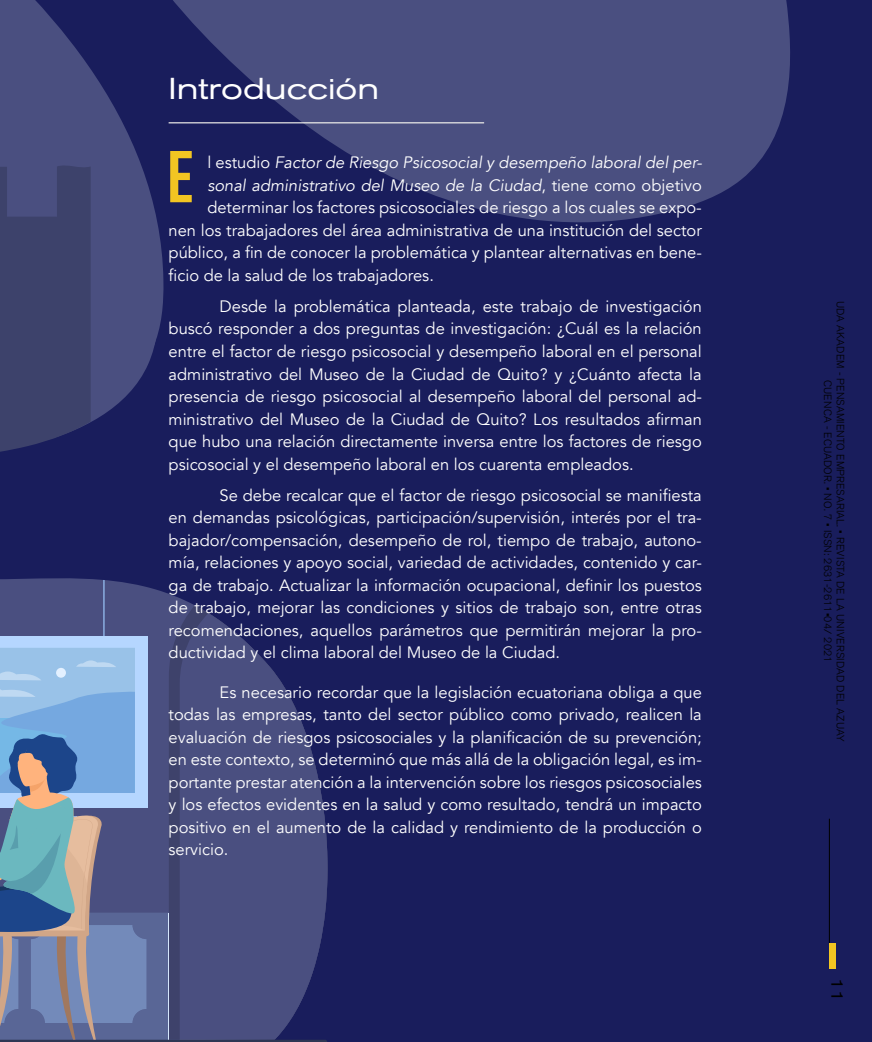
<style>
.page{position:relative;width:872px;height:1042px;background:#191d5c}
.page>*{position:absolute;margin:0;border:0;box-sizing:border-box;transform-origin:0 0}
.t1{font:700 condensed 72px "DIN Pro";color:#f2c522}
.t2{font:expanded 30px "Akzidenz Grotesk BQ";color:#fff}
.t3{font:16.5px/22.5px "Avenir";color:#fff;text-align:justify}
.t4{font:italic 16.5px "Avenir";color:#fff}
.t5{font:expanded 16.5px "Akzidenz Grotesk BQ";color:#000}
.t6{font:300 10.5px/12.6px "Akzidenz Grotesk BQ";letter-spacing:.02em;color:#000;text-align:center}
.s1{font-style:normal}
</style>
<div class="page">
<svg style="left:0;top:580px;width:327px;height:462px;background:#586592"></svg>
<svg style="left:159px;top:0;width:631px;height:245px;fill:#4a4f80"></svg>
<svg style="left:91px;top:70px;width:68px;height:352px;fill:#4a4f80"></svg>
<svg style="left:0;top:0;width:91px;height:452px;background:#3f4472"></svg>
<hr style="left:829px;top:819px;width:1px;height:124px;background:#000">
<div style="left:829px;top:943px;width:6px;height:25px;background:#f2c522"></div>
<hr style="left:169px;top:122px;width:315px;height:1px;background:#fcfbf2">
<h2 class="t2" style="left:169px;top:71px;width:212px">Introducción</h2>
<h1 class="t1" style="left:166px;top:122px;width:30px">E</h1>
<p class="t4" style="left:207px;top:153px;width:496px"><span class="s1">l estudio</span> Factor de Riesgo Psicosocial y desempeño laboral del per-</p>
<p class="t4" style="left:207px;top:175px;width:496px">sonal administrativo del Museo de la Ciudad<span class="s1">, tiene como objetivo</span></p>
<p class="t3" style="left:207px;top:197px;width:496px">determinar los factores psicosociales de riesgo a los cuales se expo-</p>
<p class="t3" style="left:169px;top:219px;width:534px">nen los trabajadores del área administrativa de una institución del sector</p>
<p class="t3" style="left:169px;top:242px;width:535px">público, a fin de conocer la problemática y plantear alternativas en bene-</p>
<p class="t3" style="left:169px;top:264px;width:267px">ficio de la salud de los trabajadores.</p>
<p class="t3" style="left:169px;top:295px;width:535px;text-indent:51px">Desde la problemática planteada, este trabajo de investigación buscó responder a dos preguntas de investigación: ¿Cuál es la relación entre el factor de riesgo psicosocial y desempeño laboral en el personal administrativo del Museo de la Ciudad de Quito? y ¿Cuánto afecta la presencia de riesgo psicosocial al desempeño laboral del personal ad&shy;ministrativo del Museo de la Ciudad de Quito? Los resultados afirman que hubo una relación directamente inversa entre los factores de riesgo psicosocial y el desempeño laboral en los cuarenta empleados.</p>
<p class="t3" style="left:169px;top:484px;width:535px;text-indent:51px">Se debe recalcar que el factor de riesgo psicosocial se manifiesta en demandas psicológicas, participación/supervisión, interés por el tra&shy;bajador/compensación, desempeño de rol, tiempo de trabajo, autono&shy;mía, relaciones y apoyo social, variedad de actividades, contenido y car&shy;ga de trabajo. Actualizar la información ocupacional, definir los puestos de trabajo, mejorar las condiciones y sitios de trabajo son, entre otras recomendaciones, aquellos parámetros que permitirán mejorar la pro&shy;ductividad y el clima laboral del Museo de la Ciudad.</p>
<p class="t3" style="left:169px;top:681px;width:535px;text-indent:51px">Es necesario recordar que la legislación ecuatoriana obliga a que todas las empresas, tanto del sector público como privado, realicen la evaluación de riesgos psicosociales y la planificación de su prevención; en este contexto, se determinó que más allá de la obligación legal, es im&shy;portante prestar atención a la intervención sobre los riesgos psicosociales y los efectos evidentes en la salud y como resultado, tendrá un impacto positivo en el aumento de la calidad y rendimiento de la producción o servicio.</p>
<p class="t6" style="left:846px;top:300px;width:442px;rotate:90deg">UDA AKADEM - PENSAMIENTO EMPRESARIAL. • REVISTA DE LA UNIVERSIDAD DEL AZUAY<br>CUENCA - ECUADOR. • NO. 7 • ISSN: 2631-2611•04/ 2021</p>
<p class="t5" style="left:847px;top:978px;width:25px;rotate:90deg">11</p>
</div>
